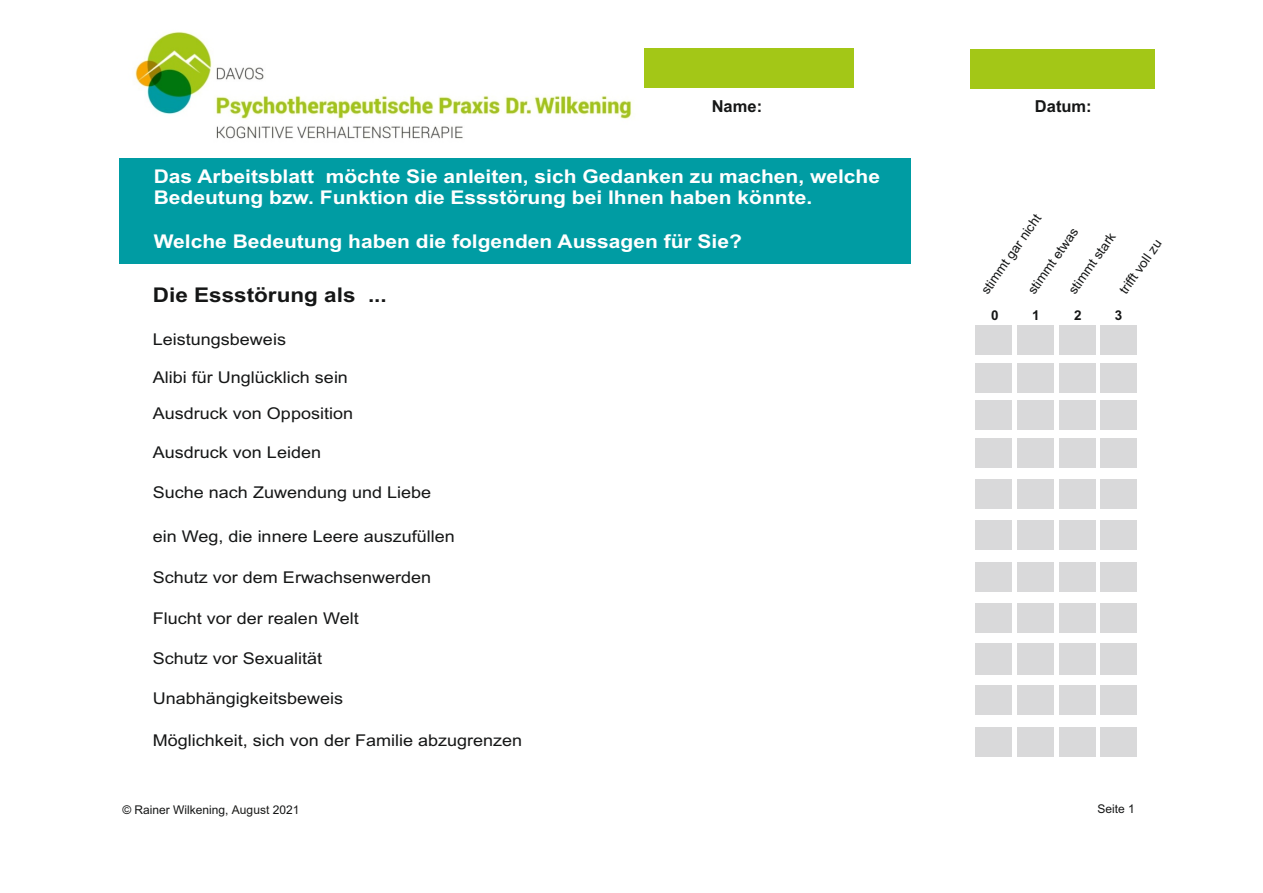
<style>
.page{position:relative;width:1263px;height:893px;background:#fff}
.page>*{position:absolute;margin:0;border:0;box-sizing:border-box;transform-origin:0 0}
.t1{font:700 20.25px "Arial";color:#151616;scale:1.11 1}
.t2{font:700 18.9px/21.1px "Arial";color:#fff;scale:1.11 1}
.t3{font:700 16.5px "Arial";color:#151616}
.t4{font:16.2px "Arial";color:#151616;scale:1.11 1}
.t5{font:700 13.5px "Arial";color:#151616}
.t6{font:13.05px "Arial";color:#151616}
.t7{font:12px "Arial";color:#151616}
.s1{color:#1a1a18}
</style>
<div class="page">
<div style="left:1059px;top:325px;width:37px;height:30px;background:#d9d9da"></div>
<div style="left:1100px;top:325px;width:36px;height:30px;background:#d9d9da"></div>
<div style="left:1059px;top:363px;width:37px;height:29px;background:#d9d9da"></div>
<div style="left:1100px;top:363px;width:36px;height:29px;background:#d9d9da"></div>
<div style="left:1059px;top:400px;width:37px;height:30px;background:#d9d9da"></div>
<div style="left:1100px;top:400px;width:36px;height:30px;background:#d9d9da"></div>
<div style="left:1059px;top:438px;width:37px;height:29px;background:#d9d9da"></div>
<div style="left:1100px;top:438px;width:36px;height:29px;background:#d9d9da"></div>
<div style="left:1059px;top:479px;width:37px;height:30px;background:#d9d9da"></div>
<div style="left:1100px;top:479px;width:36px;height:30px;background:#d9d9da"></div>
<div style="left:1059px;top:521px;width:37px;height:29px;background:#d9d9da"></div>
<div style="left:1100px;top:521px;width:36px;height:29px;background:#d9d9da"></div>
<div style="left:1059px;top:562px;width:37px;height:30px;background:#d9d9da"></div>
<div style="left:1100px;top:562px;width:36px;height:30px;background:#d9d9da"></div>
<div style="left:1059px;top:603px;width:37px;height:30px;background:#d9d9da"></div>
<div style="left:1100px;top:603px;width:36px;height:30px;background:#d9d9da"></div>
<div style="left:1059px;top:645px;width:37px;height:29px;background:#d9d9da"></div>
<div style="left:1100px;top:645px;width:36px;height:29px;background:#d9d9da"></div>
<div style="left:1017px;top:325px;width:37px;height:30px;background:#d9d9da"></div>
<div style="left:1017px;top:363px;width:37px;height:29px;background:#d9d9da"></div>
<div style="left:1017px;top:400px;width:37px;height:30px;background:#d9d9da"></div>
<div style="left:1017px;top:438px;width:37px;height:29px;background:#d9d9da"></div>
<div style="left:1017px;top:479px;width:37px;height:30px;background:#d9d9da"></div>
<div style="left:1017px;top:521px;width:37px;height:29px;background:#d9d9da"></div>
<div style="left:1017px;top:562px;width:37px;height:30px;background:#d9d9da"></div>
<div style="left:1017px;top:603px;width:37px;height:30px;background:#d9d9da"></div>
<div style="left:1017px;top:645px;width:37px;height:29px;background:#d9d9da"></div>
<div style="left:975px;top:325px;width:37px;height:30px;background:#d9d9da"></div>
<div style="left:975px;top:363px;width:37px;height:29px;background:#d9d9da"></div>
<div style="left:975px;top:400px;width:37px;height:30px;background:#d9d9da"></div>
<div style="left:975px;top:438px;width:37px;height:29px;background:#d9d9da"></div>
<div style="left:975px;top:479px;width:37px;height:30px;background:#d9d9da"></div>
<div style="left:975px;top:521px;width:37px;height:29px;background:#d9d9da"></div>
<div style="left:975px;top:562px;width:37px;height:30px;background:#d9d9da"></div>
<div style="left:975px;top:603px;width:37px;height:30px;background:#d9d9da"></div>
<div style="left:975px;top:645px;width:37px;height:29px;background:#d9d9da"></div>
<div style="left:1059px;top:643px;width:37px;height:30px;background:#d9d9da"></div>
<div style="left:1100px;top:643px;width:36px;height:30px;background:#d9d9da"></div>
<div style="left:1059px;top:685px;width:37px;height:29px;background:#d9d9da"></div>
<div style="left:1100px;top:685px;width:36px;height:29px;background:#d9d9da"></div>
<div style="left:1017px;top:643px;width:37px;height:30px;background:#d9d9da"></div>
<div style="left:1017px;top:685px;width:37px;height:29px;background:#d9d9da"></div>
<div style="left:975px;top:643px;width:37px;height:30px;background:#d9d9da"></div>
<div style="left:975px;top:685px;width:37px;height:29px;background:#d9d9da"></div>
<div style="left:119px;top:159px;width:792px;height:105px;background:#009ca3"></div>
<div style="left:1059px;top:727px;width:37px;height:30px;background:#d9d9da"></div>
<div style="left:1100px;top:727px;width:36px;height:30px;background:#d9d9da"></div>
<div style="left:1017px;top:727px;width:37px;height:30px;background:#d9d9da"></div>
<div style="left:975px;top:727px;width:37px;height:30px;background:#d9d9da"></div>
<div style="left:619px;top:48px;width:234px;height:40px;background:#a3c717"></div>
<div style="left:970px;top:49px;width:185px;height:39px;background:#a3c717"></div>
<img style="left:135px;top:31px;width:508px;height:108px">
<p class="t3" style="left:712px;top:100px;width:52px">Name:</p>
<p class="t3" style="left:1035px;top:100px;width:58px">Datum:</p>
<p class="t2" style="left:154px;top:168px;width:656px">Das Arbeitsblatt möchte Sie anleiten, sich Gedanken zu machen, welche<br>Bedeutung bzw. Funktion die Essstörung bei Ihnen haben könnte.</p>
<p class="t2" style="left:154px;top:233px;width:531px">Welche Bedeutung haben die folgenden Aussagen für Sie?</p>
<p class="t1" style="left:153px;top:288px;width:212px">Die Essstörung als ...</p>
<p class="t4" style="left:153px;top:333px;width:121px">Leistungsbeweis</p>
<p class="t4" style="left:153px;top:371px;width:177px">Alibi für Unglücklich sein</p>
<p class="t4" style="left:153px;top:408px;width:182px">Ausdruck von Opposition</p>
<p class="t4" style="left:153px;top:447px;width:153px">Ausdruck von Leiden</p>
<p class="t4" style="left:153px;top:486px;width:252px">Suche nach Zuwendung und Liebe</p>
<p class="t4" style="left:153px;top:530px;width:273px">ein Weg, die innere Leere auszufüllen</p>
<p class="t4" style="left:153px;top:571px;width:252px">Schutz vor dem Erwachsenwerden</p>
<p class="t4" style="left:153px;top:612px;width:187px">Flucht vor der realen Welt</p>
<p class="t4" style="left:153px;top:652px;width:154px">Schutz vor Sexualität</p>
<p class="t4" style="left:153px;top:692px;width:173px">Unabhängigkeitsbeweis</p>
<p class="t4" style="left:153px;top:734px;width:334px">Möglichkeit, sich von der Familie abzugrenzen</p>
<p class="t7" style="left:122px;top:805px;width:178px">© Rainer Wilkening, <span class="s1">August</span> 202<span class="s1">1</span></p>
<p class="t6" style="left:980px;top:290px;width:95px;rotate:-55deg">stimmt gar nicht</p>
<p class="t6" style="left:1027px;top:290px;width:79px;rotate:-55deg">stimmt etwas</p>
<p class="t5" style="left:1032px;top:310px;width:9px">1</p>
<p class="t6" style="left:1067px;top:290px;width:73px;rotate:-55deg">stimmt stark</p>
<p class="t5" style="left:1074px;top:310px;width:9px">2</p>
<p class="t6" style="left:1118px;top:290px;width:65px;rotate:-55deg">trifft voll zu</p>
<p class="t5" style="left:1115px;top:310px;width:9px">3</p>
<p class="t5" style="left:991px;top:310px;width:9px">0</p>
<p class="t7" style="left:1097px;top:804px;width:39px">Seite 1</p>
</div>
